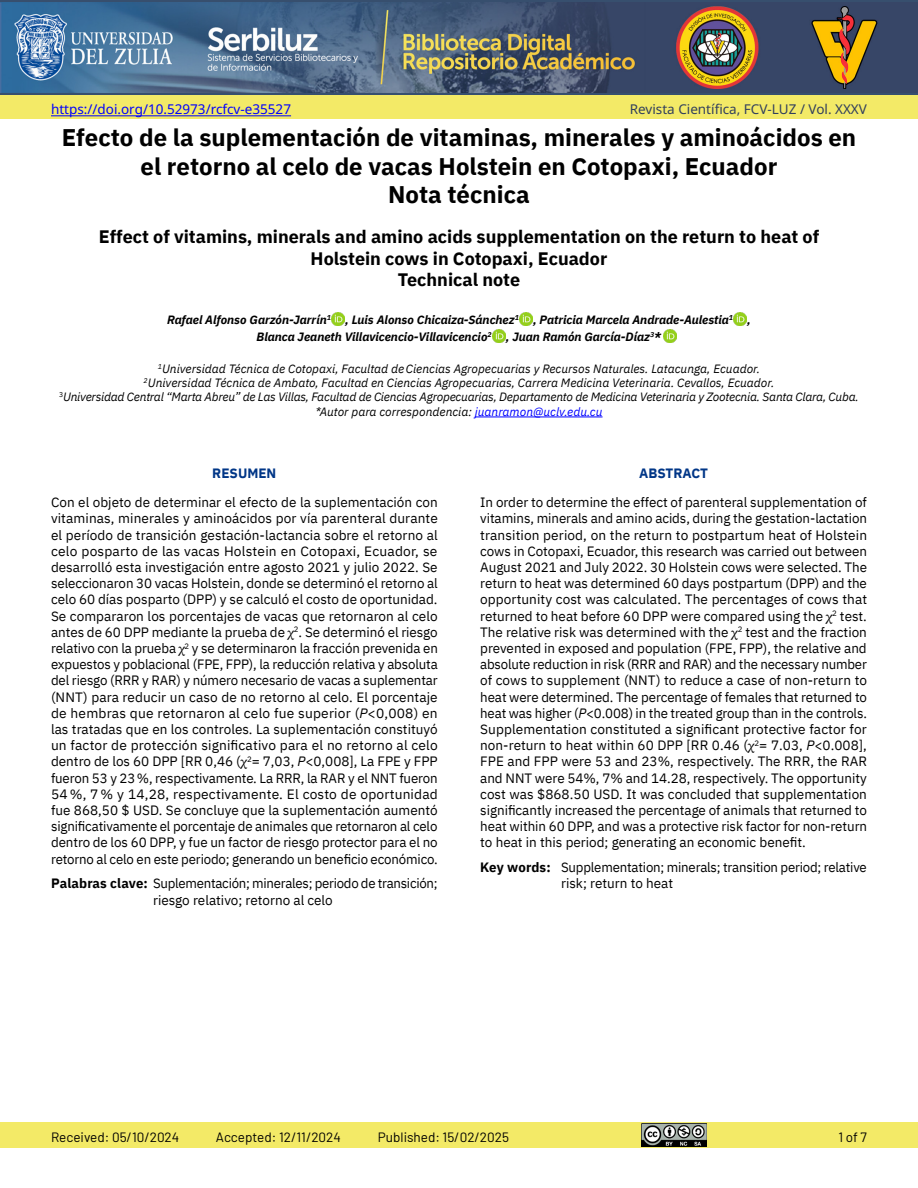
<style>
.page{position:relative;width:918px;height:1188px;background:#fff}
.page>*{position:absolute;margin:0;border:0;box-sizing:border-box;transform-origin:0 0}
.t1{font:700 24px/28.8px "IBM Plex Sans";color:#000;text-align:center}
.t2{font:700 18px/21.6px "IBM Plex Sans";color:#000;text-align:center}
.t3{font:13.5px/16.2px "IBM Plex Sans";letter-spacing:-.01em;color:#000;text-align:justify}
.t4{font:13.5px "Barlow";color:#000}
.t5{font:13.5px "Noto Sans";color:#00f}
.t6{font:13.5px "Noto Sans";color:#313f5d}
.t7{font:700 13.5px "IBM Plex Sans";color:#003687}
.t8{font:italic 12px/14.4px "IBM Plex Sans";color:#000;text-align:center}
.t9{font:italic 700 12px/16.5px "IBM Plex Sans";color:#000;text-align:center}
.s1{color:#00f}
.s2{font-family:"STIX Two Math"}
.s3{font-style:italic}
.s4{font-weight:700}
</style>
<div class="page">
<div style="left:0;top:1123px;width:918px;height:25px;background:#f3ea67"></div>
<div style="left:0;top:0;width:918px;height:95px;background:linear-gradient(to right,#346995,#3a3e5b)"></div>
<img style="left:0;top:3px;width:879px;height:90px">
<img style="left:641px;top:1124px;width:65px;height:23px">
<div style="left:0;top:95px;width:918px;height:24px;background:#f3ea67"></div>
<hr style="left:51px;top:115px;width:240px;height:1px;background:#00f">
<hr style="left:475px;top:417px;width:128px;height:1px;background:#00f">
<svg style="left:332px;top:313px;width:12px;height:12px"></svg>
<svg style="left:520px;top:313px;width:12px;height:12px"></svg>
<svg style="left:734px;top:313px;width:13px;height:12px"></svg>
<svg style="left:492px;top:330px;width:13px;height:12px"></svg>
<svg style="left:663px;top:330px;width:13px;height:12px"></svg>
<p class="t5" style="left:51px;top:102px;width:242px">https://doi.org/10.52973/rcfcv-e35527</p>
<p class="t6" style="left:630px;top:102px;width:239px">Revista Científica, FCV-LUZ / Vol. XXXV</p>
<h1 class="t1" style="left:62px;top:121px;width:796px">Efecto de la suplementación de vitaminas, minerales y aminoácidos en el retorno al celo de vacas Holstein en Cotopaxi, Ecuador<br>Nota técnica</h1>
<h2 class="t2" style="left:99px;top:224px;width:722px">Effect of vitamins, minerals and amino acids supplementation on the return to heat of<br>Holstein cows in Cotopaxi, Ecuador<br>Technical note</h2>
<p class="t9" style="left:167px;top:311px;width:585px">Rafael Alfonso Garzón-Jarrín<sup>1</sup> , Luis Alonso Chicaiza-Sánchez<sup>1</sup> , Patricia Marcela Andrade-Aulestia<sup>1</sup> ,<br>Blanca Jeaneth Villavicencio-Villavicencio<sup>2</sup> , Juan Ramón García-Díaz<sup>3</sup>*</p>
<p class="t8" style="left:59px;top:360px;width:801px"><sup>1</sup>Universidad Técnica de Cotopaxi, Facultad deCiencias Agropecuarias y Recursos Naturales. Latacunga, Ecuador.<br><sup>2</sup>Universidad Técnica de Ambato, Facultad en Ciencias Agropecuarias, Carrera Medicina Veterinaria. Cevallos, Ecuador.<br><sup>3</sup>Universidad Central “Marta Abreu” de Las Villas, Facultad de Ciencias Agropecuarias, Departamento de Medicina Veterinaria y Zootecnia. Santa Clara, Cuba. *Autor para correspondencia: <span class="s1">juanramon@uclv.edu.cu</span></p>
<p class="t7" style="left:212px;top:463px;width:66px">RESUMEN</p>
<p class="t3" style="left:51px;top:493px;width:388px">Con el objeto de determinar el efecto de la suplementación con vitaminas, minerales y aminoácidos por vía parenteral durante el período de transición gestación-lactancia sobre el retorno al celo posparto de las vacas Holstein en Cotopaxi, Ecuador, se desarrolló esta investigación entre agosto 2021 y julio 2022. Se seleccionaron 30 vacas Holstein, donde se determinó el retorno al celo 60 días posparto (DPP) y se calculó el costo de oportunidad.<br>Se compararon los porcentajes de vacas que retornaron al celo antes de 60 DPP mediante la prueba de <span class="s2">χ</span><sup>2</sup>. Se determinó el riesgo relativo con la prueba <span class="s2">χ</span><sup>2</sup> y se determinaron la fracción prevenida en expuestos y poblacional (FPE, FPP), la reducción relativa y absoluta del riesgo (RRR y RAR) y número necesario de vacas a suplementar (NNT) para reducir un caso de no retorno al celo. El porcentaje de hembras que retornaron al celo fue superior (<span class="s3">P</span>&lt;0,008) en las tratadas que en los controles. La suplementación constituyó un factor de protección significativo para el no retorno al celo dentro de los 60 DPP [RR 0,46 (<span class="s2">χ</span><sup>2</sup>= 7,03, <span class="s3">P</span>&lt;0,008], La FPE y FPP fueron 53 y 23%, respectivamente. La RRR, la RAR y el NNT fueron 54%, 7% y 14,28, respectivamente. El costo de oportunidad fue 868,50 $ USD. Se concluye que la suplementación aumentó significativamente el porcentaje de animales que retornaron al celo dentro de los 60 DPP, y fue un factor de riesgo protector para el no retorno al celo en este periodo; generando un beneficio económico.</p>
<p class="t3" style="left:51px;top:874px;width:388px;text-align:center"><span class="s4">Palabras clave:</span> Suplementación; minerales; periodo de transición; riesgo relativo; retorno al celo</p>
<p class="t7" style="left:639px;top:463px;width:70px">ABSTRACT</p>
<p class="t3" style="left:480px;top:493px;width:388px">In order to determine the effect of parenteral supplementation of vitamins, minerals and amino acids, during the gestation-lactation transition period, on the return to postpartum heat of Holstein cows in Cotopaxi, Ecuador, this research was carried out between August 2021 and July 2022. 30 Holstein cows were selected. The return to heat was determined 60 days postpartum (DPP) and the opportunity cost was calculated. The percentages of cows that returned to heat before 60 DPP were compared using the <span class="s2">χ</span><sup>2</sup> test.<br>The relative risk was determined with the <span class="s2">χ</span><sup>2</sup> test and the fraction prevented in exposed and population (FPE, FPP), the relative and absolute reduction in risk (RRR and RAR) and the necessary number of cows to supplement (NNT) to reduce a case of non-return to heat were determined. The percentage of females that returned to heat was higher (<span class="s3">P</span>&lt;0.008) in the treated group than in the controls.<br>Supplementation constituted a significant protective factor for non-return to heat within 60 DPP [RR 0.46 (<span class="s2">χ</span><sup>2</sup>= 7.03, <span class="s3">P</span>&lt;0.008], FPE and FPP were 53 and 23%, respectively. The RRR, the RAR and NNT were 54%, 7% and 14.28, respectively. The opportunity cost was $868.50 USD. It was concluded that supplementation significantly increased the percentage of animals that returned to heat within 60 DPP, and was a protective risk factor for non-return to heat in this period; generating an economic benefit.</p>
<p class="t3" style="left:561px;top:858px;width:307px;text-indent:-81px"><span class="s4">Key words:</span> Supplementation; minerals; transition period; relative risk; return to heat</p>
<p class="t4" style="left:51px;top:1127px;width:130px">Received: 05/10/2024</p>
<p class="t4" style="left:216px;top:1127px;width:126px">Accepted: 12/11/2024</p>
<p class="t4" style="left:378px;top:1127px;width:133px">Published: 15/02/2025</p>
<p class="t4" style="left:838px;top:1127px;width:30px">1 of 7</p>
</div>
